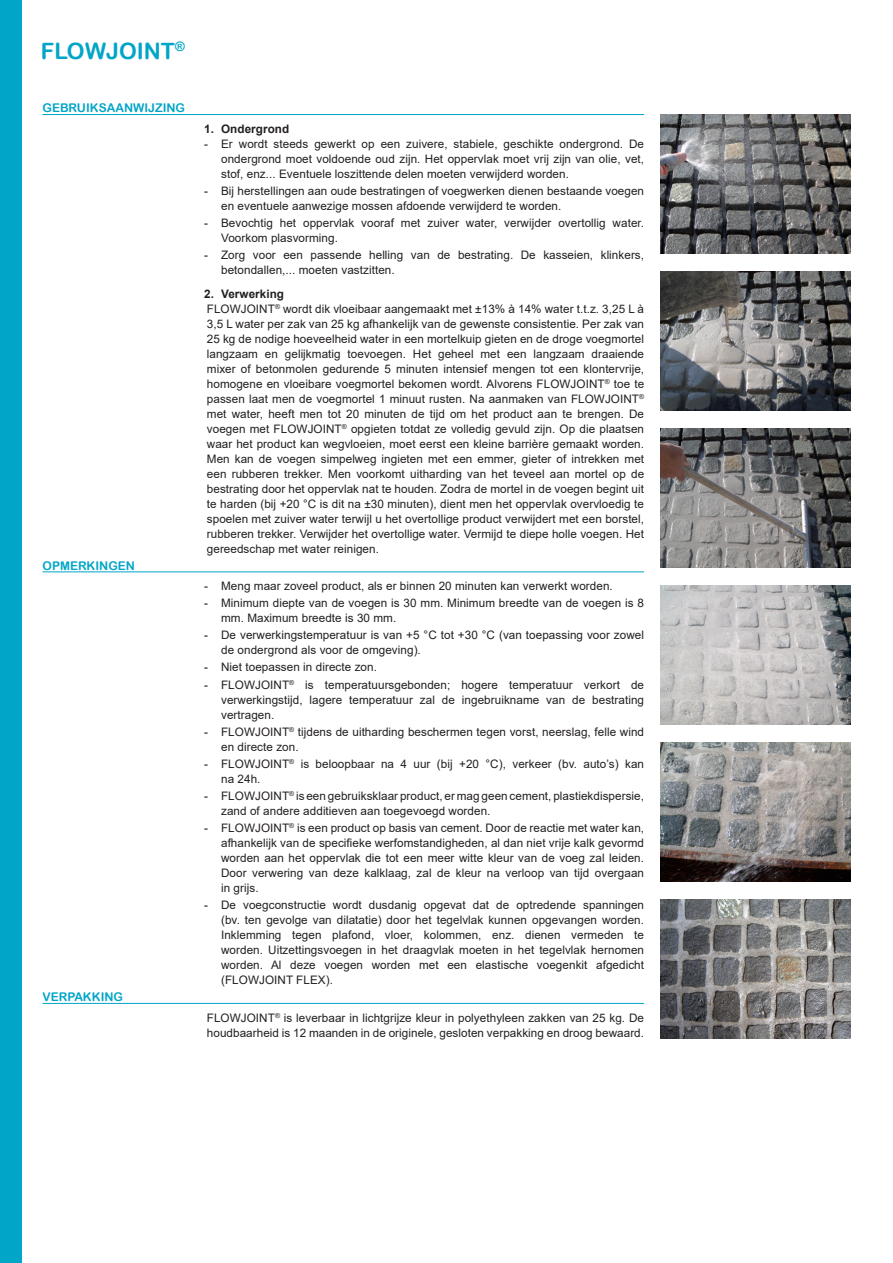
<style>
.page{position:relative;width:893px;height:1263px;background:#fff}
.page>*{position:absolute;margin:0;border:0;box-sizing:border-box;transform-origin:0 0}
.Productnaam_p_2{font:22.5px "Arial Rounded MT Bold";color:#00a5c8}
.t1{font:12px "Arial Rounded MT Bold";color:#00a5c8}
.t2{font:11.7px/15px "Arial";letter-spacing:.005em;color:#231f20}
.t3{font:700 11.7px "Arial";letter-spacing:.005em;color:#231f20}
</style>
<div class="page">
<div style="left:0;top:0;width:21px;height:1263px;background:#00a5c8"></div>
<hr style="left:43px;top:571px;width:601px;height:1px;background:#00a5c8">
<hr style="left:43px;top:114px;width:601px;height:1px;background:#00a5c8">
<img style="left:660px;top:115px;width:190px;height:139px">
<img style="left:660px;top:272px;width:190px;height:139px">
<img style="left:660px;top:429px;width:190px;height:139px">
<img style="left:660px;top:585px;width:190px;height:139px">
<img style="left:660px;top:742px;width:190px;height:139px">
<img style="left:660px;top:899px;width:190px;height:139px">
<hr style="left:43px;top:1003px;width:601px;height:1px;background:#00a5c8">
<p class="Productnaam_p_2" style="left:41px;top:37px;width:145px">FLOWJOINT<sup>®</sup></p>
<p class="t1" style="left:43px;top:101px;width:144px">GEBRUIKSAANWIJZING</p>
<p class="t1" style="left:43px;top:559px;width:94px">OPMERKINGEN</p>
<p class="t1" style="left:43px;top:990px;width:82px">VERPAKKING</p>
<p class="t3" style="left:204px;top:120px;width:87px">1. Ondergrond</p>
<p class="t2" style="left:221px;top:136px;width:424px;text-align:justify;text-indent:-17px">- Er wordt steeds gewerkt op een zuivere, stabiele, geschikte ondergrond. De ondergrond moet voldoende oud zijn. Het oppervlak moet vrij zijn van olie, vet, stof, enz... Eventuele loszittende delen moeten verwijderd worden.</p>
<p class="t2" style="left:221px;top:183px;width:424px;text-indent:-17px">- Bij herstellingen aan oude bestratingen of voegwerken dienen bestaande voegen en eventuele aanwezige mossen afdoende verwijderd te worden.</p>
<p class="t2" style="left:221px;top:215px;width:424px;text-indent:-17px">- Bevochtig het oppervlak vooraf met zuiver water, verwijder overtollig water.<br>Voorkom plasvorming.</p>
<p class="t2" style="left:221px;top:247px;width:424px;text-indent:-17px">- Zorg voor een passende helling van de bestrating. De kasseien, klinkers, betondallen,... moeten vastzitten.</p>
<p class="t3" style="left:204px;top:285px;width:81px">2. Verwerking</p>
<p class="t2" style="left:207px;top:301px;width:439px;text-align:justify">FLOWJOINT<sup>®</sup> wordt dik vloeibaar aangemaakt met ±13% à 14% water t.t.z. 3,25 L à 3,5 L water per zak van 25 kg afhankelijk van de gewenste consistentie. Per zak van 25 kg de nodige hoeveelheid water in een mortelkuip gieten en de droge voegmortel langzaam en gelijkmatig toevoegen. Het geheel met een langzaam draaiende mixer of betonmolen gedurende 5 minuten intensief mengen tot een klontervrije, homogene en vloeibare voegmortel bekomen wordt. Alvorens FLOWJOINT<sup>®</sup> toe te passen laat men de voegmortel 1 minuut rusten. Na aanmaken van FLOWJOINT<sup>® </sup>met water, heeft men tot 20 minuten de tijd om het product aan te brengen. De voegen met FLOWJOINT<sup>®</sup> opgieten totdat ze volledig gevuld zijn. Op die plaatsen waar het product kan wegvloeien, moet eerst een kleine barrière gemaakt worden.<br>Men kan de voegen simpelweg ingieten met een emmer, gieter of intrekken met een rubberen trekker. Men voorkomt uitharding van het teveel aan mortel op de bestrating door het oppervlak nat te houden. Zodra de mortel in de voegen begint uit te harden (bij +20 °C is dit na ±30 minuten), dient men het oppervlak overvloedig te spoelen met zuiver water terwijl u het overtollige product verwijdert met een borstel, rubberen trekker. Verwijder het overtollige water. Vermijd te diepe holle voegen. Het gereedschap met water reinigen.</p>
<p class="t2" style="left:204px;top:578px;width:410px">- Meng maar zoveel product, als er binnen 20 minuten kan verwerkt worden.</p>
<p class="t2" style="left:221px;top:595px;width:424px;text-indent:-17px">- Minimum diepte van de voegen is 30 mm. Minimum breedte van de voegen is 8 mm. Maximum breedte is 30 mm.</p>
<p class="t2" style="left:221px;top:628px;width:424px;text-indent:-17px">- De verwerkingstemperatuur is van +5 °C tot +30 °C (van toepassing voor zowel de ondergrond als voor de omgeving).</p>
<p class="t2" style="left:204px;top:660px;width:174px">- Niet toepassen in directe zon.</p>
<p class="t2" style="left:221px;top:677px;width:424px;text-align:justify;text-indent:-17px">- FLOWJOINT<sup>®</sup> is temperatuursgebonden; hogere temperatuur verkort de verwerkingstijd, lagere temperatuur zal de ingebruikname van de bestrating vertragen.</p>
<p class="t2" style="left:221px;top:724px;width:424px;text-indent:-17px">- FLOWJOINT<sup>®</sup> tijdens de uitharding beschermen tegen vorst, neerslag, felle wind en directe zon.</p>
<p class="t2" style="left:221px;top:756px;width:424px;text-indent:-17px">- FLOWJOINT<sup>®</sup> is beloopbaar na 4 uur (bij +20 °C), verkeer (bv. auto’s) kan na 24h.</p>
<p class="t2" style="left:221px;top:788px;width:424px;text-indent:-17px">- FLOWJOINT<sup>®</sup> is een gebruiksklaar product, er mag geen cement, plastiekdispersie, zand of andere additieven aan toegevoegd worden.</p>
<p class="t2" style="left:221px;top:820px;width:425px;text-align:justify;text-indent:-17px">- FLOWJOINT<sup>®</sup> is een product op basis van cement. Door de reactie met water kan, afhankelijk van de specifieke werfomstandigheden, al dan niet vrije kalk gevormd worden aan het oppervlak die tot een meer witte kleur van de voeg zal leiden.<br>Door verwering van deze kalklaag, zal de kleur na verloop van tijd overgaan in grijs.</p>
<p class="t2" style="left:221px;top:897px;width:425px;text-align:justify;text-indent:-17px">- De voegconstructie wordt dusdanig opgevat dat de optredende spanningen (bv. ten gevolge van dilatatie) door het tegelvlak kunnen opgevangen worden.<br>Inklemming tegen plafond, vloer, kolommen, enz. dienen vermeden te worden. Uitzettingsvoegen in het draagvlak moeten in het tegelvlak hernomen worden. Al deze voegen worden met een elastische voegenkit afgedicht (FLOWJOINT FLEX).</p>
<p class="t2" style="left:207px;top:1010px;width:439px">FLOWJOINT<sup>®</sup> is leverbaar in lichtgrijze kleur in polyethyleen zakken van 25 kg. De houdbaarheid is 12 maanden in de originele, gesloten verpakking en droog bewaard.</p>
</div>
